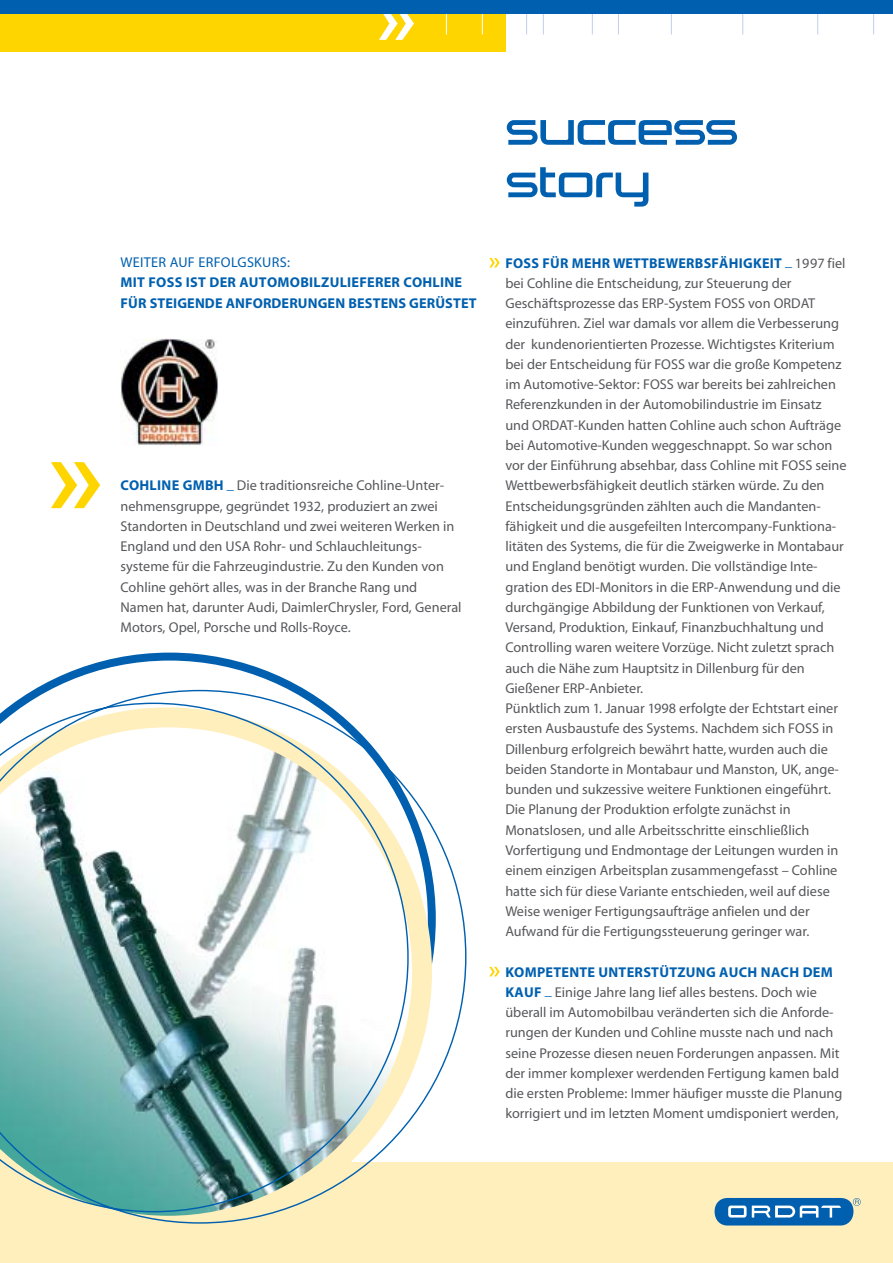
<style>
.page{position:relative;width:893px;height:1263px;background:#fff}
.page>*{position:absolute;margin:0;border:0;box-sizing:border-box;transform-origin:0 0}
.t1{font:300 52.5px/52.5px "Trade Marker";color:#0060af}
.t2{font:14.25px/20.2px "Myriad";color:#57585b}
.t3{font:700 14.25px/20.2px "Myriad";letter-spacing:.01em;color:#0060af}
.t4{font:14.25px "Myriad";letter-spacing:.02em;color:#0060af}
.s1{font-weight:700;color:#0060af}
</style>
<div class="page">
<div style="left:0;top:1161px;width:893px;height:102px;background:#ffefbd"></div>
<svg style="left:35px;top:653px;width:269px;height:36px"></svg>
<svg style="left:0;top:689px;width:467px;height:535px"></svg>
<div style="left:0;top:1px;width:505px;height:51px;background:#ffd500"></div>
<svg style="left:379px;top:13px;width:35px;height:27px"></svg>
<svg style="left:51px;top:462px;width:49px;height:46px"></svg>
<div style="left:715px;top:1198px;width:138px;height:27px;background:#0060af;border-radius:13px"></div>
<svg style="left:853px;top:1198px;width:8px;height:8px"></svg>
<svg style="left:728px;top:1205px;width:113px;height:12px"></svg>
<svg style="left:489px;top:967px;width:11px;height:9px"></svg>
<svg style="left:489px;top:258px;width:11px;height:10px"></svg>
<svg style="left:671px;top:13px;width:1px;height:21px"></svg>
<svg style="left:742px;top:13px;width:1px;height:21px"></svg>
<svg style="left:817px;top:13px;width:1px;height:21px"></svg>
<svg style="left:873px;top:13px;width:1px;height:21px"></svg>
<svg style="left:618px;top:13px;width:1px;height:21px"></svg>
<svg style="left:592px;top:13px;width:1px;height:21px"></svg>
<svg style="left:543px;top:13px;width:1px;height:21px"></svg>
<svg style="left:526px;top:13px;width:1px;height:21px"></svg>
<svg style="left:482px;top:13px;width:1px;height:21px"></svg>
<svg style="left:446px;top:13px;width:1px;height:21px"></svg>
<div style="left:0;top:0;width:893px;height:13px;background:#0060af"></div>
<img style="left:121px;top:339px;width:97px;height:107px">
<p class="t4" style="left:121px;top:257px;width:171px">WEITER AUF ERFOLGSKURS:</p>
<p class="t3" style="left:121px;top:274px;width:358px">MIT FOSS IST DER AUTOMOBILZULIEFERER COHLINE<br>FÜR STEIGENDE ANFORDERUNGEN BESTENS GERÜSTET</p>
<p class="t2" style="left:121px;top:476px;width:342px"><span class="s1">COHLINE GMBH _</span> Die traditionsreiche Cohline-Unter&shy;nehmensgruppe, gegründet 1932, produziert an zwei Standorten in Deutschland und zwei weiteren Werken in England und den USA Rohr- und Schlauchleitungs&shy;systeme für die Fahrzeugindustrie. Zu den Kunden von Cohline gehört alles, was in der Branche Rang und Namen hat, darunter Audi, DaimlerChrysler, Ford, General Motors, Opel, Porsche und Rolls-Royce.</p>
<h1 class="t1" style="left:505px;top:106px;width:234px">success story</h1>
<p class="t2" style="left:505px;top:254px;width:343px"><span class="s1">FOSS FÜR MEHR WETTBEWERBSFÄHIGKEIT _</span> 1997 fiel bei Cohline die Entscheidung, zur Steuerung der Geschäftsprozesse das ERP-System FOSS von ORDAT einzuführen. Ziel war damals vor allem die Verbesserung der kundenorientierten Prozesse. Wichtigstes Kriterium bei der Entscheidung für FOSS war die große Kompetenz im Automotive-Sektor: FOSS war bereits bei zahlreichen Referenzkunden in der Automobilindustrie im Einsatz und ORDAT-Kunden hatten Cohline auch schon Aufträge bei Automotive-Kunden weggeschnappt. So war schon vor der Einführung absehbar, dass Cohline mit FOSS seine Wettbewerbsfähigkeit deutlich stärken würde. Zu den Entscheidungsgründen zählten auch die Mandanten&shy;fähigkeit und die ausgefeilten Intercompany-Funktiona&shy;litäten des Systems, die für die Zweigwerke in Montabaur und England benötigt wurden. Die vollständige Inte&shy;gration des EDI-Monitors in die ERP-Anwendung und die durchgängige Abbildung der Funktionen von Verkauf, Versand, Produktion, Einkauf, Finanzbuchhaltung und Controlling waren weitere Vorzüge. Nicht zuletzt sprach auch die Nähe zum Hauptsitz in Dillenburg für den Gießener ERP-Anbieter.<br>Pünktlich zum 1. Januar 1998 erfolgte der Echtstart einer ersten Ausbaustufe des Systems. Nachdem sich FOSS in Dillenburg erfolgreich bewährt hatte, wurden auch die beiden Standorte in Montabaur und Manston, UK, ange&shy;bunden und sukzessive weitere Funktionen eingeführt.<br>Die Planung der Produktion erfolgte zunächst in Monatslosen, und alle Arbeitsschritte einschließlich Vorfertigung und Endmontage der Leitungen wurden in einem einzigen Arbeitsplan zusammengefasst – Cohline hatte sich für diese Variante entschieden, weil auf diese Weise weniger Fertigungsaufträge anfielen und der Aufwand für die Fertigungssteuerung geringer war.</p>
<p class="t2" style="left:505px;top:963px;width:339px"><span class="s1">KOMPETENTE UNTERSTÜTZUNG AUCH NACH DEM KAUF _</span> Einige Jahre lang lief alles bestens. Doch wie überall im Automobilbau veränderten sich die Anforde&shy;rungen der Kunden und Cohline musste nach und nach seine Prozesse diesen neuen Forderungen anpassen. Mit der immer komplexer werdenden Fertigung kamen bald die ersten Probleme: Immer häufiger musste die Planung korrigiert und im letzten Moment umdisponiert werden,</p>
</div>
